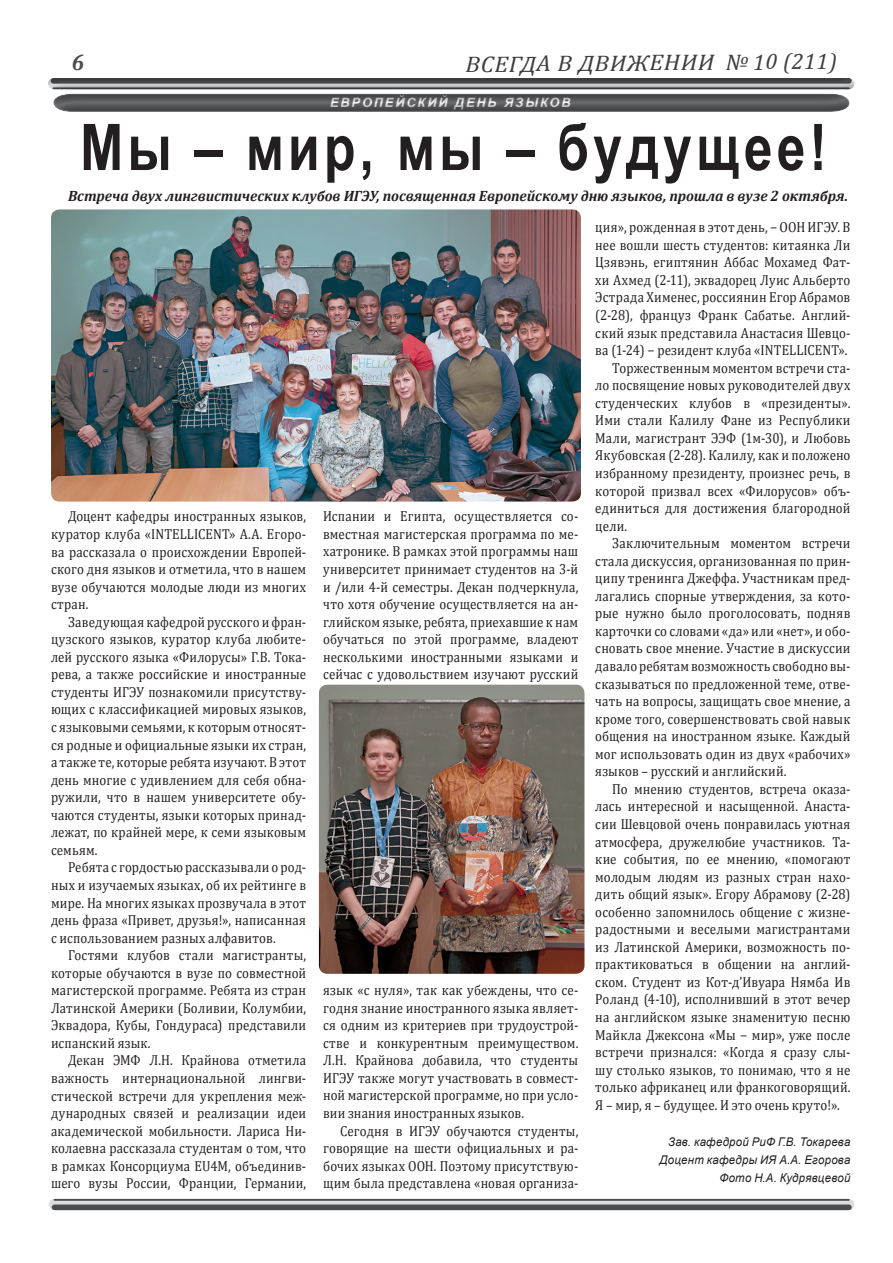
<style>
.page{position:relative;width:893px;height:1263px;background:#fff}
.page>*{position:absolute;margin:0;border:0;box-sizing:border-box;transform-origin:0 0}
.t1{font:700 64.35px "Arial";letter-spacing:.08em;color:#231f20;scale:.8 1}
.t2{font:italic 22.5px "Cambria";color:#3e3e3f;scale:1.09 1}
.t3{font:italic 700 15px "Cambria";color:#231f20}
.t4{font:14.55px/17.5px "Cambria";letter-spacing:.01em;color:#231f20;text-align:justify;scale:.89 1}
.t5{font:italic 700 12.9px "Arial";letter-spacing:.15em;color:#fff}
.t6{font:italic 12px/18px "Arial";letter-spacing:.02em;color:#231f20;text-align:right;scale:.95 1}
</style>
<div class="page">
<div style="left:54px;top:1199px;width:795px;height:11px;background:#dcdddf"></div>
<hr style="left:54px;top:1199px;width:795px;height:2px;background:#4b4c4d">
<div style="left:54px;top:1204px;width:795px;height:6px;background:#4b4c4d"></div>
<div style="left:53px;top:82px;width:796px;height:31px;background:#231f20;opacity:.5"></div>
<img style="left:319px;top:685px;width:265px;height:289px">
<img style="left:51px;top:209px;width:530px;height:293px">
<h2 class="t2" style="left:465px;top:50px;width:342px;rotate:-1deg">ВСЕГДА В ДВИЖЕНИИ № 10 (211)</h2>
<p class="t5" style="left:330px;top:94px;width:242px">ЕВРОПЕЙСКИЙ ДЕНЬ ЯЗЫКОВ</p>
<h1 class="t1" style="left:80px;top:104px;width:935px">Мы – мир, мы – будущее!</h1>
<p class="t3" style="left:68px;top:185px;width:781px">Встреча двух лингвистических клубов ИГЭУ, посвященная Европейскому дню языков, прошла в вузе 2 октября.</p>
<p class="t4" style="left:51px;top:508px;width:288px;text-indent:17px">Доцент кафедры иностранных языков, куратор клуба «INTELLICENT» А.А. Егоро&shy;ва рассказала о происхождении Европей&shy;ского дня языков и отметила, что в нашем вузе обучаются молодые люди из многих стран.</p>
<p class="t4" style="left:51px;top:613px;width:288px;text-indent:17px">Заведующая кафедрой русского и фран&shy;цузского языков, куратор клуба любите&shy;лей русского языка «Филорусы» Г.В. Тока&shy;рева, а также российские и иностранные студенты ИГЭУ познакомили присутству&shy;ющих с классификацией мировых языков, с языковыми семьями, к которым относят&shy;ся родные и официальные языки их стран, а также те, которые ребята изучают. В этот день многие с удивлением для себя обна&shy;ружили, что в нашем университете обу&shy;чаются студенты, языки которых принад&shy;лежат, по крайней мере, к семи языковым семьям.</p>
<p class="t4" style="left:51px;top:858px;width:288px;text-indent:17px">Ребята с гордостью рассказывали о род&shy;ных и изучаемых языках, об их рейтинге в мире. На многих языках прозвучала в этот день фраза «Привет, друзья!», написанная с использованием разных алфавитов.</p>
<p class="t4" style="left:51px;top:946px;width:288px;text-indent:17px">Гостями клубов стали магистранты, которые обучаются в вузе по совместной магистерской программе. Ребята из стран Латинской Америки (Боливии, Колумбии, Эквадора, Кубы, Гондураса) представили испанский язык.</p>
<p class="t4" style="left:51px;top:1052px;width:288px;text-indent:17px">Декан ЭМФ Л.Н. Крайнова отметила важность интернациональной лингви&shy;стической встречи для укрепления меж&shy;дународных связей и реализации идеи академической мобильности. Лариса Ни&shy;колаевна рассказала студентам о том, что в рамках Консорциума EU4M, объединив&shy;шего вузы России, Франции, Германии,</p>
<p class="t4" style="left:323px;top:507px;width:288px">Испании и Египта, осуществляется со&shy;вместная магистерская программа по ме&shy;хатронике. В рамках этой программы наш университет принимает студентов на 3-й и /или 4-й семестры. Декан подчеркнула, что хотя обучение осуществляется на ан&shy;глийском языке, ребята, приехавшие к нам обучаться по этой программе, владеют несколькими иностранными языками и сейчас с удовольствием изучают русский</p>
<p class="t4" style="left:323px;top:981px;width:288px">язык «с нуля», так как убеждены, что се&shy;годня знание иностранного языка являет&shy;ся одним из критериев при трудоустрой&shy;стве и конкурентным преимуществом.<br>Л.Н. Крайнова добавила, что студенты ИГЭУ также могут участвовать в совмест&shy;ной магистерской программе, но при усло&shy;вии знания иностранных языков.</p>
<p class="t4" style="left:323px;top:1122px;width:288px;text-indent:17px">Сегодня в ИГЭУ обучаются студенты, говорящие на шести официальных и ра&shy;бочих языках ООН. Поэтому присутствую&shy;щим была представлена «новая организа-</p>
<p class="t4" style="left:595px;top:218px;width:288px">ция», рожденная в этот день, − ООН ИГЭУ. В</p>
<p class="t4" style="left:595px;top:236px;width:288px">нее вошли шесть студентов: китаянка Ли</p>
<p class="t4" style="left:595px;top:254px;width:288px">Цзявэнь, египтянин Аббас Мохамед Фат-</p>
<p class="t4" style="left:595px;top:271px;width:288px">хи Ахмед (2-11), эквадорец Луис Альберто</p>
<p class="t4" style="left:595px;top:289px;width:288px">Эстрада Хименес, россиянин Егор Абрамов</p>
<p class="t4" style="left:595px;top:306px;width:288px">(2-28), француз Франк Сабатье. Англий-</p>
<p class="t4" style="left:595px;top:324px;width:288px">ский язык представила Анастасия Шевцо-</p>
<p class="t4" style="left:595px;top:341px;width:285px">ва (1-24) − резидент клуба «INTELLICENT».</p>
<p class="t4" style="left:612px;top:359px;width:269px">Торжественным моментом встречи ста-</p>
<p class="t4" style="left:595px;top:376px;width:288px">ло посвящение новых руководителей двух</p>
<p class="t4" style="left:595px;top:394px;width:288px">студенческих клубов в «президенты».</p>
<p class="t4" style="left:595px;top:411px;width:288px">Ими стали Калилу Фане из Республики</p>
<p class="t4" style="left:595px;top:429px;width:288px">Мали, магистрант ЭЭФ (1м-30), и Любовь</p>
<p class="t4" style="left:595px;top:447px;width:288px">Якубовская (2-28). Калилу, как и положено</p>
<p class="t4" style="left:595px;top:464px;width:288px">избранному президенту, произнес речь, в</p>
<p class="t4" style="left:595px;top:482px;width:288px">которой призвал всех «Филорусов» объ-</p>
<p class="t4" style="left:595px;top:499px;width:288px">единиться для достижения благородной</p>
<p class="t4" style="left:595px;top:517px;width:37px">цели.</p>
<p class="t4" style="left:612px;top:534px;width:269px">Заключительным моментом встречи</p>
<p class="t4" style="left:595px;top:552px;width:288px">стала дискуссия, организованная по прин-</p>
<p class="t4" style="left:595px;top:569px;width:288px">ципу тренинга Джеффа. Участникам пред-</p>
<p class="t4" style="left:595px;top:587px;width:288px">лагались спорные утверждения, за кото-</p>
<p class="t4" style="left:595px;top:605px;width:288px">рые нужно было проголосовать, подняв</p>
<p class="t4" style="left:595px;top:622px;width:288px">карточки со словами «да» или «нет», и обо-</p>
<p class="t4" style="left:595px;top:640px;width:288px">сновать свое мнение. Участие в дискуссии</p>
<p class="t4" style="left:595px;top:657px;width:288px">давало ребятам возможность свободно вы-</p>
<p class="t4" style="left:595px;top:675px;width:288px">сказываться по предложенной теме, отве-</p>
<p class="t4" style="left:595px;top:692px;width:288px">чать на вопросы, защищать свое мнение, а</p>
<p class="t4" style="left:595px;top:710px;width:288px">кроме того, совершенствовать свой навык</p>
<p class="t4" style="left:595px;top:727px;width:288px">общения на иностранном языке. Каждый</p>
<p class="t4" style="left:595px;top:745px;width:288px">мог использовать один из двух «рабочих»</p>
<p class="t4" style="left:595px;top:762px;width:216px">языков – русский и английский.</p>
<p class="t4" style="left:612px;top:780px;width:269px">По мнению студентов, встреча оказа-</p>
<p class="t4" style="left:595px;top:798px;width:288px">лась интересной и насыщенной. Анаста-</p>
<p class="t4" style="left:595px;top:815px;width:288px">сии Шевцовой очень понравилась уютная</p>
<p class="t4" style="left:595px;top:833px;width:288px">атмосфера, дружелюбие участников. Та-</p>
<p class="t4" style="left:595px;top:850px;width:288px">кие события, по ее мнению, «помогают</p>
<p class="t4" style="left:595px;top:868px;width:288px">молодым людям из разных стран нахо-</p>
<p class="t4" style="left:595px;top:885px;width:288px">дить общий язык». Егору Абрамову (2-28)</p>
<p class="t4" style="left:595px;top:903px;width:288px">особенно запомнилось общение с жизне-</p>
<p class="t4" style="left:595px;top:920px;width:288px">радостными и веселыми магистрантами</p>
<p class="t4" style="left:595px;top:938px;width:288px">из Латинской Америки, возможность по-</p>
<p class="t4" style="left:595px;top:955px;width:288px">практиковаться в общении на англий-</p>
<p class="t4" style="left:595px;top:973px;width:288px">ском. Студент из Кот-д’Ивуара Нямба Ив</p>
<p class="t4" style="left:595px;top:991px;width:288px">Роланд (4-10), исполнивший в этот вечер</p>
<p class="t4" style="left:595px;top:1008px;width:288px">на английском языке знаменитую песню</p>
<p class="t4" style="left:595px;top:1026px;width:288px">Майкла Джексона «Мы − мир», уже после</p>
<p class="t4" style="left:595px;top:1043px;width:288px">встречи признался: «Когда я сразу слы-</p>
<p class="t4" style="left:595px;top:1061px;width:288px">шу столько языков, то понимаю, что я не</p>
<p class="t4" style="left:595px;top:1078px;width:288px">только африканец или франкоговорящий.</p>
<p class="t4" style="left:595px;top:1096px;width:276px">Я – мир, я – будущее. И это очень круто!».</p>
<p class="t6" style="left:660px;top:1132px;width:202px">Зав. кафедрой РиФ Г.В. Токарева<br>Доцент кафедры ИЯ А.А. Егорова<br>Фото Н.А. Кудрявцевой</p>
</div>
